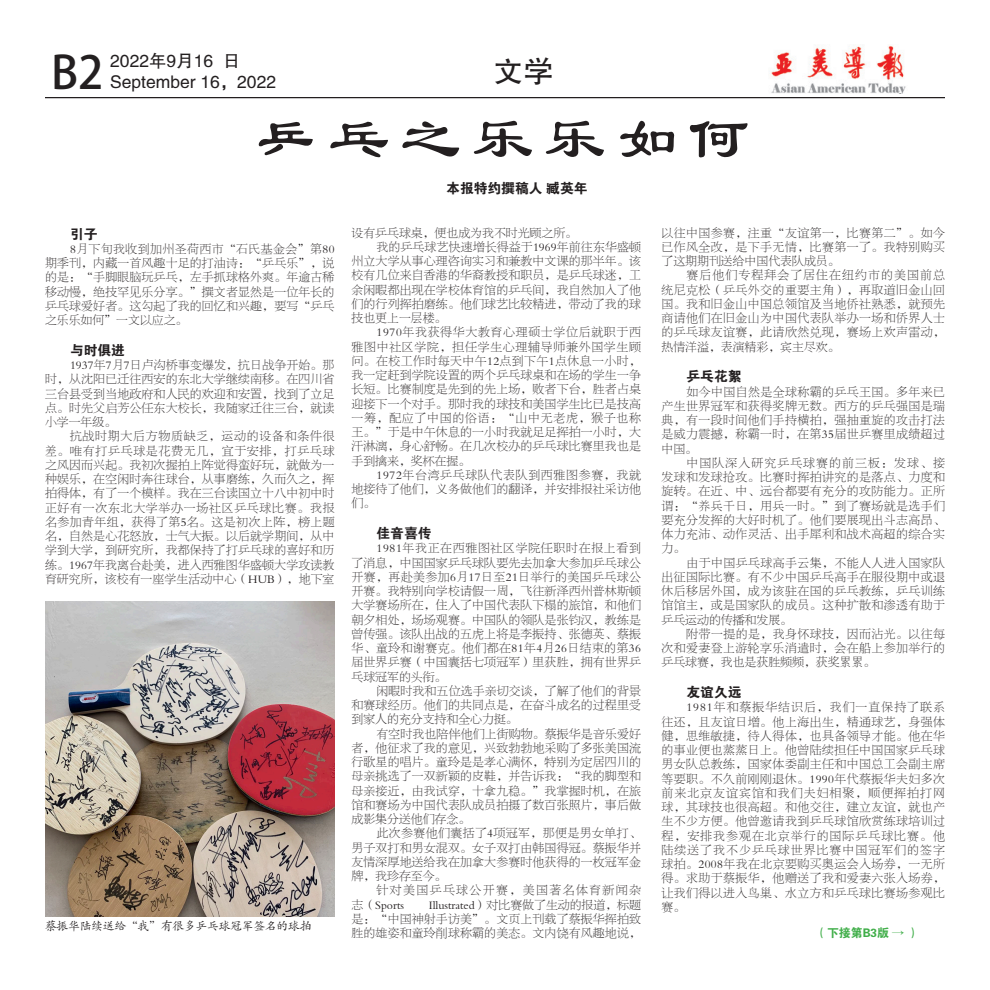
<style>
.page{position:relative;width:990px;height:990px;background:#fff}
.page>*{position:absolute;margin:0;border:0;box-sizing:border-box;transform-origin:0 0}
.t1{font:60px "FZLSJW GB1 0";letter-spacing:.2em;color:#231f20}
.t2{font:45px "Adobe Heiti Std";color:#231f20}
.t3{font:30px "FZHTJW GB1 0";color:#231f20}
.t4{font:17.5px "FZHTFW GB1 0";color:#231f20}
.t5{font:13.75px "FZDHTJW GB1 0";color:#231f20}
.t6{font:11.88px/14.2px "FZBSJW GB1 0";letter-spacing:.015em;color:#231f20;text-align:justify}
.t7{font:11.88px/14.2px "FZBSJW GB1 0";letter-spacing:.12em;color:#231f20}
.t8{font:11.88px "FZKTJW GB1 0";letter-spacing:-.025em;color:#231f20}
.t9{font:11.88px "FZDHTJW GB1 0";color:#40ae49}
</style>
<div class="page">
<hr style="left:45px;top:97px;width:900px;height:1px;background:#231f20">
<img style="left:771px;top:45px;width:135px;height:49px">
<img style="left:45px;top:602px;width:290px;height:315px">
<p class="t4" style="left:110px;top:51px;width:132px">2022年9月16 日</p>
<p class="t4" style="left:110px;top:72px;width:167px">September 16，2022</p>
<p class="t2" style="left:51px;top:46px;width:54px">B2</p>
<p class="t3" style="left:493px;top:55px;width:61px">文学</p>
<p class="t1" style="left:256px;top:107px;width:493px">乒乓之乐乐如何</p>
<p class="t5" style="left:70px;top:226px;width:29px">引子</p>
<p class="t6" style="left:45px;top:242px;width:291px;text-indent:25px">8月下旬我收到加州圣荷西市“石氏基金会”第80期季刊，内藏一首风趣十足的打油诗：“乒乓乐”，说的是：“手脚眼脑玩乒乓，左手抓球格外爽。年逾古稀移动慢，绝技罕见乐分享。”撰文者显然是一位年长的乒乓球爱好者。这勾起了我的回忆和兴趣，要写“乒乓之乐乐如何”一文以应之。</p>
<p class="t5" style="left:70px;top:343px;width:56px">与时俱进</p>
<p class="t6" style="left:45px;top:358px;width:291px;text-indent:25px">1937年7月7日卢沟桥事变爆发，抗日战争开始。那时，从沈阳已迁往西安的东北大学继续南移。在四川省三台县受到当地政府和人民的欢迎和安置，找到了立足点。时先父启芳公任东大校长，我随家迁往三台，就读小学一年级。</p>
<p class="t6" style="left:45px;top:430px;width:291px;text-indent:25px">抗战时期大后方物质缺乏，运动的设备和条件很差。唯有打乒乓球是花费无几，宜于安排，打乒乓球之风因而兴起。我初次握拍上阵觉得蛮好玩，就做为一种娱乐，在空闲时奔往球台，从事磨练，久而久之，挥拍得体，有了一个模样。我在三台读国立十八中初中时正好有一次东北大学举办一场社区乒乓球比赛。我报名参加青年组，获得了第5名。这是初次上阵，榜上题名，自然是心花怒放，士气大振。以后就学期间，从中学到大学，到研究所，我都保持了打乒乓球的喜好和历练。1967年我离台赴美，进入西雅图华盛顿大学攻读教育研究所，该校有一座学生活动中心（HUB），地下室</p>
<p class="t8" style="left:45px;top:920px;width:268px">蔡振华陆续送给“我”有很多乒乓球冠军签名的球拍</p>
<p class="t5" style="left:446px;top:181px;width:143px">本报特约撰稿人 臧英年</p>
<p class="t6" style="left:352px;top:226px;width:227px">设有乒乓球桌，便也成为我不时光顾之所。</p>
<p class="t6" style="left:352px;top:240px;width:291px;text-indent:25px">我的乒乓球艺快速增长得益于1969年前往东华盛顿州立大学从事心理咨询实习和兼教中文课的那半年。该校有几位来自香港的华裔教授和职员，是乒乓球迷，工余闲暇都出现在学校体育馆的乒乓间，我自然加入了他们的行列挥拍磨练。他们球艺比较精进，带动了我的球技也更上一层楼。</p>
<p class="t6" style="left:352px;top:326px;width:291px;text-indent:25px">1970年我获得华大教育心理硕士学位后就职于西雅图中社区学院，担任学生心理辅导师兼外国学生顾问。在校工作时每天中午12点到下午1点休息一小时，我一定赶到学院设置的两个乒乓球桌和在场的学生一争长短。比赛制度是先到的先上场，败者下台，胜者占桌迎接下一个对手。那时我的球技和美国学生比已是技高一筹，配应了中国的俗语：“山中无老虎，猴子也称王。”于是中午休息的一小时我就足足挥拍一小时，大汗淋漓，身心舒畅。在几次校办的乒乓球比赛里我也是手到擒来，奖杯在握。</p>
<p class="t6" style="left:352px;top:468px;width:291px;text-indent:25px">1972年台湾乒乓球队代表队到西雅图参赛，我就地接待了他们，义务做他们的翻译，并安排报社采访他们。</p>
<p class="t5" style="left:377px;top:526px;width:56px">佳音喜传</p>
<p class="t6" style="left:352px;top:542px;width:291px;text-indent:25px">1981年我正在西雅图社区学院任职时在报上看到了消息，中国国家乒乓球队要先去加拿大参加乒乓球公开赛，再赴美参加6月17日至21日举行的美国乒乓球公开赛。我特别向学校请假一周，飞往新泽西州普林斯顿大学赛场所在，住入了中国代表队下榻的旅馆，和他们朝夕相处，场场观赛。中国队的领队是张钧汉，教练是曾传强。该队出战的五虎上将是李振持、张德英、蔡振华、童玲和谢赛克。他们都在81年4月26日结束的第36届世界乒赛（中国囊括七项冠军）里获胜，拥有世界乒乓球冠军的头衔。</p>
<p class="t6" style="left:352px;top:684px;width:291px;text-indent:25px">闲暇时我和五位选手亲切交谈，了解了他们的背景和赛球经历。他们的共同点是，在奋斗成名的过程里受到家人的充分支持和全心力挺。</p>
<p class="t6" style="left:352px;top:727px;width:291px;text-indent:25px">有空时我也陪伴他们上街购物。蔡振华是音乐爱好者，他征求了我的意见，兴致勃勃地采购了多张美国流行歌星的唱片。童玲是是孝心满怀，特别为定居四川的母亲挑选了一双新颖的皮鞋，并告诉我：“我的脚型和母亲接近，由我试穿，十拿九稳。”我掌握时机，在旅馆和赛场为中国代表队成员拍摄了数百张照片，事后做成影集分送他们存念。</p>
<p class="t6" style="left:352px;top:827px;width:291px;text-indent:25px">此次参赛他们囊括了4项冠军，那便是男女单打、男子双打和男女混双。女子双打由韩国得冠。蔡振华并友情深厚地送给我在加拿大参赛时他获得的一枚冠军金牌，我珍存至今。</p>
<p class="t7" style="left:352px;top:884px;width:291px;text-indent:25px">针对美国乒乓球公开赛，美国著名体育新闻杂志（Sports</p>
<p class="t6" style="left:352px;top:898px;width:291px;text-indent:77px">Illustrated）对比赛做了生动的报道，标题是：“中国神射手访美”。文页上刊载了蔡振华挥拍致胜的雄姿和童玲削球称霸的美态。文内饶有风趣地说，</p>
<p class="t6" style="left:662px;top:226px;width:285px">以往中国参赛，注重“友谊第一，比赛第二”。如今已作风全改，是下手无情，比赛第一了。我特别购买了这期期刊送给中国代表队成员。</p>
<p class="t6" style="left:662px;top:269px;width:285px;text-indent:25px">赛后他们专程拜会了居住在纽约市的美国前总统尼克松（乒乓外交的重要主角），再取道旧金山回国。我和旧金山中国总领馆及当地侨社熟悉，就预先商请他们在旧金山为中国代表队举办一场和侨界人士的乒乓球友谊赛，此请欣然兑现，赛场上欢声雷动，热情洋溢，表演精彩，宾主尽欢。</p>
<p class="t5" style="left:687px;top:369px;width:56px">乒乓花絮</p>
<p class="t6" style="left:662px;top:385px;width:285px;text-indent:25px">如今中国自然是全球称霸的乒乓王国。多年来已产生世界冠军和获得奖牌无数。西方的乒乓强国是瑞典，有一段时间他们手持横拍，强抽重旋的攻击打法是威力震撼，称霸一时，在第35届世乒赛里成绩超过中国。</p>
<p class="t6" style="left:662px;top:456px;width:285px;text-indent:25px">中国队深入研究乒乓球赛的前三板：发球、接发球和发球抢攻。比赛时挥拍讲究的是落点、力度和旋转。在近、中、远台都要有充分的攻防能力。正所谓：“养兵千日，用兵一时。”到了赛场就是选手们要充分发挥的大好时机了。他们要展现出斗志高昂、体力充沛、动作灵活、出手犀利和战术高超的综合实力。</p>
<p class="t6" style="left:662px;top:556px;width:285px;text-indent:25px">由于中国乒乓球高手云集，不能人人进入国家队出征国际比赛。有不少中国乒乓高手在服役期中或退休后移居外国，成为该驻在国的乒乓教练，乒乓训练馆馆主，或是国家队的成员。这种扩散和渗透有助于乒乓运动的传播和发展。</p>
<p class="t6" style="left:662px;top:627px;width:285px;text-indent:25px">附带一提的是，我身怀球技，因而沾光。以往每次和爱妻登上游轮享乐消遣时，会在船上参加举行的乒乓球赛，我也是获胜频频，获奖累累。</p>
<p class="t5" style="left:687px;top:685px;width:56px">友谊久远</p>
<p class="t6" style="left:662px;top:701px;width:285px;text-indent:25px">1981年和蔡振华结识后，我们一直保持了联系往还，且友谊日增。他上海出生，精通球艺，身强体健，思维敏捷，待人得体，也具备领导才能。他在华的事业便也蒸蒸日上。他曾陆续担任中国国家乒乓球男女队总教练，国家体委副主任和中国总工会副主席等要职。不久前刚刚退休。1990年代蔡振华夫妇多次前来北京友谊宾馆和我们夫妇相聚，顺便挥拍打网球，其球技也很高超。和他交往，建立友谊，就也产生不少方便。他曾邀请我到乒乓球馆欣赏练球培训过程，安排我参观在北京举行的国际乒乓球比赛。他陆续送了我不少乒乓球世界比赛中国冠军们的签字球拍。2008年我在北京要购买奥运会入场券，一无所得。求助于蔡振华，他赠送了我和爱妻六张入场券，让我们得以进入鸟巢、水立方和乒乓球比赛场参观比赛。</p>
<p class="t9" style="left:815px;top:926px;width:106px">（下接第B3版 → ）</p>
</div>
